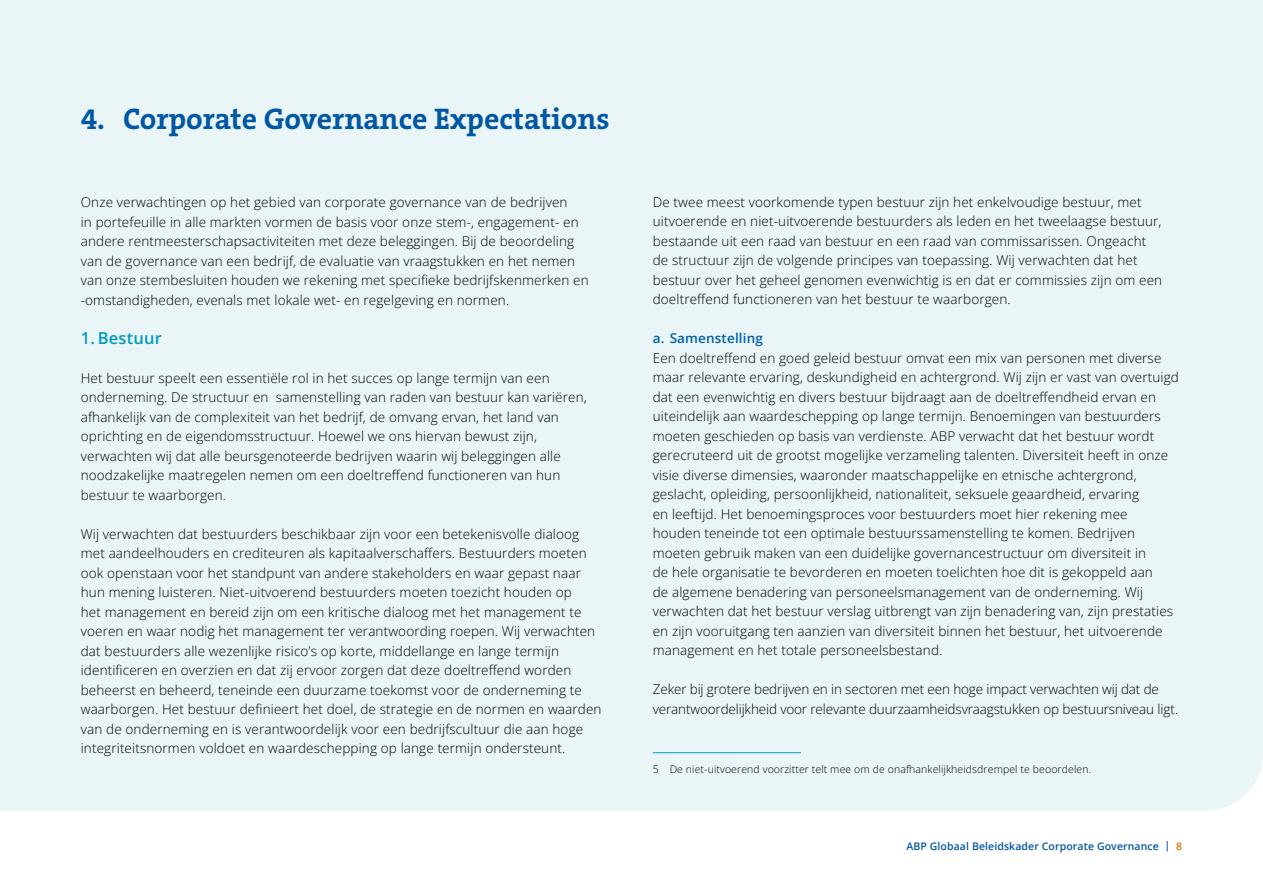
<style>
.page{position:relative;width:1263px;height:893px;background:#fff}
.page>*{position:absolute;margin:0;border:0;box-sizing:border-box;transform-origin:0 0}
.t1{font:700 30px "The Serif B W7";color:#0057a3}
.t2{font:600 16.5px "Open Sans";letter-spacing:.01em;color:#009cbd}
.t3{font:300 13.5px/19.5px "Open Sans";letter-spacing:.01em;color:#000}
.t4{font:300 13.5px/19.5px "Open Sans";letter-spacing:-.01em;color:#000}
.t5{font:600 13.5px "Open Sans";letter-spacing:.01em;color:#0060ab}
.t6{font:300 10.5px "Open Sans";letter-spacing:.01em;color:#000}
.t7{font:600 10.5px "Open Sans";letter-spacing:.01em;color:#0057a3}
.s1{color:#ed7102}
</style>
<div class="page">
<div style="left:0;top:0;width:1263px;height:811px;background:#eaf5f8"></div>
<hr style="left:653px;top:752px;width:148px;height:1px;background:#009cbd">
<h1 class="t1" style="left:81px;top:99px;width:530px">4. Corporate Governance Expectations</h1>
<p class="t3" style="left:81px;top:192px;width:509px">Onze verwachtingen op het gebied van corporate governance van de bedrijven<br>in portefeuille in alle markten vormen de basis voor onze stem-, engagement- en andere rentmeesterschapsactiviteiten met deze beleggingen. Bij de beoordeling van de governance van een bedrijf, de evaluatie van vraagstukken en het nemen van onze stembesluiten houden we rekening met specifieke bedrijfskenmerken en -omstandigheden, evenals met lokale wet- en regelgeving en normen.</p>
<p class="t2" style="left:81px;top:326px;width:83px">1. Bestuur</p>
<p class="t3" style="left:81px;top:368px;width:507px">Het bestuur speelt een essentiële rol in het succes op lange termijn van een onderneming. De structuur en samenstelling van raden van bestuur kan variëren, afhankelijk van de complexiteit van het bedrijf, de omvang ervan, het land van oprichting en de eigendomsstructuur. Hoewel we ons hiervan bewust zijn, verwachten wij dat alle beursgenoteerde bedrijven waarin wij beleggingen alle noodzakelijke maatregelen nemen om een doeltreffend functioneren van hun bestuur te waarborgen.</p>
<p class="t3" style="left:81px;top:523px;width:522px">Wij verwachten dat bestuurders beschikbaar zijn voor een betekenisvolle dialoog met aandeelhouders en crediteuren als kapitaalverschaffers. Bestuurders moeten ook openstaan voor het standpunt van andere stakeholders en waar gepast naar hun mening luisteren. Niet-uitvoerend bestuurders moeten toezicht houden op<br>het management en bereid zijn om een kritische dialoog met het management te voeren en waar nodig het management ter verantwoording roepen. Wij verwachten dat bestuurders alle wezenlijke risico’s op korte, middellange en lange termijn identificeren en overzien en dat zij ervoor zorgen dat deze doeltreffend worden beheerst en beheerd, teneinde een duurzame toekomst voor de onderneming te waarborgen. Het bestuur definieert het doel, de strategie en de normen en waarden van de onderneming en is verantwoordelijk voor een bedrijfscultuur die aan hoge integriteitsnormen voldoet en waardeschepping op lange termijn ondersteunt.</p>
<p class="t3" style="left:653px;top:192px;width:511px">De twee meest voorkomende typen bestuur zijn het enkelvoudige bestuur, met uitvoerende en niet-uitvoerende bestuurders als leden en het tweelaagse bestuur, bestaande uit een raad van bestuur en een raad van commissarissen. Ongeacht de structuur zijn de volgende principes van toepassing. Wij verwachten dat het bestuur over het geheel genomen evenwichtig is en dat er commissies zijn om een doeltreffend functioneren van het bestuur te waarborgen.</p>
<p class="t5" style="left:653px;top:329px;width:112px">a. Samenstelling</p>
<p class="t3" style="left:653px;top:348px;width:528px">Een doeltreffend en goed geleid bestuur omvat een mix van personen met diverse maar relevante ervaring, deskundigheid en achtergrond. Wij zijn er vast van overtuigd dat een evenwichtig en divers bestuur bijdraagt aan de doeltreffendheid ervan en uiteindelijk aan waardeschepping op lange termijn. Benoemingen van bestuurders moeten geschieden op basis van verdienste. ABP verwacht dat het bestuur wordt gerecruteerd uit de grootst mogelijke verzameling talenten. Diversiteit heeft in onze visie diverse dimensies, waaronder maatschappelijke en etnische achtergrond, geslacht, opleiding, persoonlijkheid, nationaliteit, seksuele geaardheid, ervaring<br>en leeftijd. Het benoemingsproces voor bestuurders moet hier rekening mee houden teneinde tot een optimale bestuurssamenstelling te komen. Bedrijven moeten gebruik maken van een duidelijke governancestructuur om diversiteit in<br>de hele organisatie te bevorderen en moeten toelichten hoe dit is gekoppeld aan<br>de algemene benadering van personeelsmanagement van de onderneming. Wij verwachten dat het bestuur verslag uitbrengt van zijn benadering van, zijn prestaties en zijn vooruitgang ten aanzien van diversiteit binnen het bestuur, het uitvoerende management en het totale personeelsbestand.</p>
<p class="t4" style="left:653px;top:679px;width:527px">Zeker bij grotere bedrijven en in sectoren met een hoge impact verwachten wij dat de verantwoordelijkheid voor relevante duurzaamheidsvraagstukken op bestuursniveau ligt.</p>
<p class="t6" style="left:653px;top:762px;width:440px">5 De niet-uitvoerend voorzitter telt mee om de onafhankelijkheidsdrempel te beoordelen.</p>
<p class="t7" style="left:906px;top:839px;width:277px">ABP Globaal Beleidskader Corporate Governance | <span class="s1">8</span></p>
</div>
